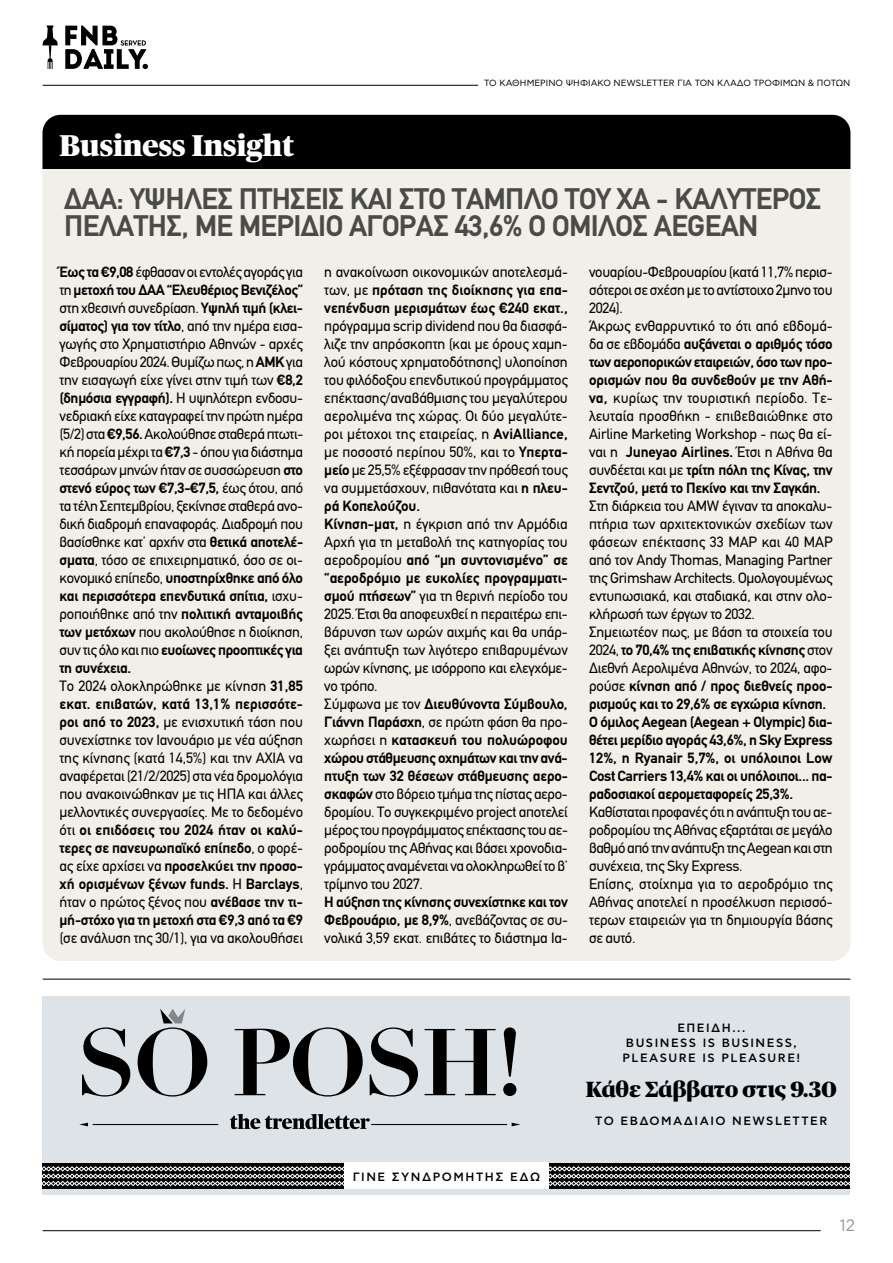
<style>
.page{position:relative;width:893px;height:1263px;background:#fff}
.page>*{position:absolute;margin:0;border:0;box-sizing:border-box;transform-origin:0 0}
.t1{font:700 30px/27px "PF Din Text";letter-spacing:-.02em;color:#4a4a49}
.t2{font:900 30px "Publico Headline";color:#fff}
.t3{font:900 21.9px "Publico Headline";letter-spacing:-.005em;color:#000}
.t4{font:16.5px "CF Asty Std";color:#9d9d9c}
.t5{font:15px/18px "PF Din Text";letter-spacing:-.015em;color:#000}
.t6{font:700 15px/18px "PF Din Text";color:#000;text-align:justify}
.t7{font:500 12px/15px "CF Asty Std";letter-spacing:.125em;color:#000;text-align:center}
.t8{font:9px "CF Asty Std";color:#000}
.s1{font-weight:700}
.s2{font-weight:400}
</style>
<div class="page">
<svg style="left:43px;top:26px;width:15px;height:43px"></svg>
<svg style="left:65px;top:26px;width:83px;height:43px"></svg>
<hr style="left:43px;top:85px;width:435px;height:1px;background:#000">
<hr style="left:43px;top:1230px;width:778px;height:1px;background:#000">
<div style="left:43px;top:115px;width:807px;height:846px;background:#f1efe7;border-radius:18px"></div>
<div style="left:43px;top:115px;width:807px;height:54px;background:#000"></div>
<div style="left:43px;top:997px;width:807px;height:198px;background:#dee3e8"></div>
<div style="left:43px;top:1163px;width:807px;height:26px;background:#000"></div>
<svg style="left:43px;top:1166px;width:807px;height:20px"></svg>
<hr style="left:93px;top:1124px;width:125px;height:1px;background:#000">
<svg style="left:230px;top:1114px;width:140px;height:15px"></svg>
<svg style="left:79px;top:1123px;width:9px;height:3px"></svg>
<svg style="left:512px;top:1123px;width:8px;height:3px"></svg>
<svg style="left:82px;top:1009px;width:434px;height:87px"></svg>
<hr style="left:371px;top:1124px;width:136px;height:1px;background:#000">
<div style="left:344px;top:1162px;width:205px;height:27px;background:#fff"></div>
<hr style="left:43px;top:979px;width:807px;height:1px;background:#000">
<h1 class="t2" style="left:60px;top:124px;width:236px">Business Insight</h1>
<p class="t8" style="left:484px;top:78px;width:368px">ΤΟ ΚΑΘΗΜΕΡΙΝΌ ΨΗΦΙΑΚΌ NEWSLETTER ΓΙΑ ΤΟΝ ΚΛΆΔΟ ΤΡΟΦΊ ΜΩΝ &amp; ΠΟΤΏΝ</p>
<h1 class="t1" style="left:64px;top:185px;width:758px">ΔΑΑ: ΥΨΗΛΈΣ ΠΤΉΣΕΙΣ ΚΑΙ ΣΤΟ ΤΑΜΠΛΌ ΤΟΥ ΧΑ - KΑΛΎΤΕΡΟΣ<br>ΠΕΛΆΤΗΣ, ΜΕ ΜΕΡΊΔΙΟ ΑΓΟΡΆΣ 43,6% Ο ΌΜΙΛΟΣ AEGEAN</h1>
<p class="t5" style="left:60px;top:263px;width:245px"><span class="s1">Έως τα €9,08</span> έφθασαν οι εντολές αγοράς για τη <span class="s1">μετοχή του ΔΑΑ “Ελευθέριος Βενιζέλος” </span>στη χθεσινή συνεδρίαση. <span class="s1">Υψηλή τιμή (κλει&shy;σίματος) για τον τίτλο</span>, από την ημέρα εισα&shy;γωγής στο Χρηματιστήριο Αθηνών - αρχές Φεβρουαρίου 2024. Θυμίζω πως, η <span class="s1">ΑΜΚ</span> για την εισαγωγή είχε γίνει στην τιμή των <span class="s1">€8,2 (δημόσια εγγραφή).</span> Η υψηλότερη ενδοσυ&shy;νεδριακή είχε καταγραφεί την πρώτη ημέρα (5/2) στα <span class="s1">€9,56.</span> Ακολούθησε σταθερά πτωτι&shy;κή πορεία μέχρι τα <span class="s1">€7,3</span> - όπου για διάστημα τεσσάρων μηνών ήταν σε συσσώρευση <span class="s1">στο στενό εύρος των €7,3-€7,5,</span> έως ότου, από τα τέλη Σεπτεμβρίου, ξεκίνησε σταθερά ανο&shy;δική διαδρομή επαναφοράς. Διαδρομή που βασίσθηκε κατ’ αρχήν στα <span class="s1">θετικά αποτελέ&shy;σματα</span>, τόσο σε επιχειρηματικό, όσο σε οι&shy;κονομικό επίπεδο, <span class="s1">υποστηρίχθηκε από όλο και περισσότερα επενδυτικά σπίτια,</span> ισχυ&shy;ροποιήθηκε από την <span class="s1">πολιτική ανταμοιβής των μετόχων</span> που ακολούθησε η διοίκηση, συν τις όλο και πιο <span class="s1">ευοίωνες προοπτικές για τη συνέχεια.<br></span>Το 2024 ολοκληρώθηκε με κίνηση <span class="s1">31,85 εκατ. επιβατών, κατά 13,1% περισσότε&shy;ροι από το 2023,</span> με ενισχυτική τάση που συνεχίστηκε τον Ιανουάριο με νέα αύξηση της κίνησης (κατά 14,5%) και την ΑΧΙΑ να αναφέρεται (21/2/2025) στα νέα δρομολόγια που ανακοινώθηκαν με τις ΗΠΑ και άλλες μελλοντικές συνεργασίες. Με το δεδομένο ότι <span class="s1">οι επιδόσεις του 2024 ήταν οι καλύ&shy;τερες σε πανευρωπαϊκό επίπεδο</span>, ο φορέ&shy;ας είχε αρχίσει να <span class="s1">προσελκύει την προσο&shy;χή ορισμένων ξένων funds.</span> Η <span class="s1">Barclays</span>, ήταν ο πρώτος ξένος που <span class="s1">ανέβασε την τι&shy;μή-στόχο για τη μετοχή στα €9,3 από τα €9</span></p>
<p class="t5" style="left:60px;top:929px;width:245px">(σε ανάλυση της 30/1), για να ακολουθήσει</p>
<p class="t5" style="left:589px;top:263px;width:245px">νουαρίου-Φεβρουαρίου (κατά 11,7% περισ&shy;σότεροι σε σχέση με το αντίστοιχο 2μηνο του 2024).<br>Άκρως ενθαρρυντικό το ότι από εβδομά&shy;δα σε εβδομάδα <span class="s1">αυξάνεται ο αριθμός τόσο των αεροπορικών εταιρειών, όσο των προ&shy;ορισμών που θα συνδεθούν με την Αθή&shy;να,</span> κυρίως την τουριστική περίοδο. Τε&shy;λευταία προσθήκη - επιβεβαιώθηκε στο Airline Marketing Workshop - πως θα εί&shy;ναι η <span class="s1">Juneyao Airlines.</span> Έτσι η Αθήνα θα συνδέεται και με <span class="s1">τρίτη πόλη της Κίνας, την Σεντζού, μετά το Πεκίνο και την Σαγκάη.</span></p>
<p class="t5" style="left:589px;top:497px;width:245px">Στη διάρκεια του ΑΜW έγιναν τα αποκαλυ&shy;πτήρια των αρχιτεκτονικών σχεδίων των φάσεων επέκτασης 33 MAP και 40 MAP από τον Andy Thomas, Managing Partner της Grimshaw Architects. Ομολογουμένως εντυπωσιακά, και σταδιακά, και στην ολο&shy;κλήρωσή των έργων το 2032.<br>Σημειωτέον πως, με βάση τα στοιχεία του 2024, <span class="s1">το 70,4% της επιβατικής κίνησης</span> στον Διεθνή Αερολιμένα Αθηνών, το 2024, αφο&shy;ρούσε <span class="s1">κίνηση από / προς διεθνείς προο&shy;ρισμούς και το 29,6% σε εγχώρια κίνηση.<br>Ο όμιλος Aegean (Aegean + Olympic) δια&shy;θέτει μερίδιο αγοράς 43,6%, η Sky Express 12%, η Ryanair 5,7%, οι υπόλοιποι Low Cost Carriers 13,4% και οι υπόλοιποι... πα&shy;ραδοσιακοί αερομεταφορείς 25,3%.</span></p>
<p class="t5" style="left:589px;top:803px;width:245px">Καθίσταται προφανές ότι η ανάπτυξη του αε&shy;ροδρομίου της Αθήνας εξαρτάται σε μεγάλο βαθμό από την ανάπτυξη της Aegean και στη συνέχεια, της Sky Express.<br>Επίσης, στοίχημα για το αεροδρόμιο της Αθήνας αποτελεί η προσέλκυση περισσό&shy;τερων εταιρειών για τη δημιουργία βάσης σε αυτό.</p>
<p class="t6" style="left:324px;top:263px;width:245px"><span class="s2">η ανακοίνωση οικονομικών αποτελεσμά&shy;των, με</span> πρόταση της διοίκησης για επα&shy;νεπένδυση μερισμάτων έως €240 εκατ.,</p>
<p class="t5" style="left:324px;top:317px;width:245px">πρόγραμμα scrip dividend που θα διασφά&shy;λιζε την απρόσκοπτη (και με όρους χαμη&shy;λού κόστους χρηματοδότησης) υλοποίηση του φιλόδοξου επενδυτικού προγράμματος επέκτασης/αναβάθμισης του μεγαλύτερου αερολιμένα της χώρας. Οι δύο μεγαλύτε&shy;ροι μέτοχοι της εταιρείας, η <span class="s1">AviAlliance, </span>με ποσοστό περίπου 50%, και το <span class="s1">Υπερτα&shy;μείο</span> με 25,5% εξέφρασαν την πρόθεσή τους να συμμετάσχουν, πιθανότατα και <span class="s1">η πλευ&shy;ρά Κοπελούζου.<br>Κίνηση-ματ,</span> η έγκριση από την Αρμόδια Αρχή για τη μεταβολή της κατηγορίας του αεροδρομίου <span class="s1">από “μη συντονισμένο” σε “αεροδρόμιο με ευκολίες προγραμματι&shy;σμού πτήσεων”</span> για τη θερινή περίοδο του 2025. Έτσι θα αποφευχθεί η περαιτέρω επι&shy;βάρυνση των ωρών αιχμής και θα υπάρ&shy;ξει ανάπτυξη των λιγότερο επιβαρυμένων ωρών κίνησης, με ισόρροπο και ελεγχόμε&shy;νο τρόπο.<br>Σύμφωνα με τον <span class="s1">Διευθύνοντα Σύμβουλο, Γιάννη Παράσχη</span>, σε πρώτη φάση θα προ&shy;χωρήσει η <span class="s1">κατασκευή του πολυώροφου χώρου στάθμευσης οχημάτων και την ανά&shy;πτυξη των 32 θέσεων στάθμευσης αερο&shy;σκαφών</span> στο βόρειο τμήμα της πίστας αερο&shy;δρομίου. Το συγκεκριμένο project αποτελεί μέρος του προγράμματος επέκτασης του αε&shy;ροδρομίου της Αθήνας και βάσει χρονοδια&shy;γράμματος αναμένεται να ολοκληρωθεί το β’ τρίμηνο του 2027.</p>
<p class="t5" style="left:324px;top:893px;width:245px;text-align:justify"><span class="s1">Η αύξηση της κίνησης συνεχίστηκε και τον Φεβρουάριο, με 8,9%</span>, ανεβάζοντας σε συ&shy;νολικά 3,59 εκατ. επιβάτες το διάστημα Ια-</p>
<p class="t7" style="left:622px;top:1021px;width:179px">ΕΠΕΙΔΉ...<br>BUSINESS IS BUSINESS,<br>PLEASURE IS PLEASURE!</p>
<h2 class="t3" style="left:586px;top:1073px;width:253px">Κάθε Σάββατο στις 9.30</h2>
<p class="t7" style="left:353px;top:1169px;width:189px">ΓΊ ΝΕ ΣΥΝΔΡΟΜΗΤΉ Σ ΕΔΏ</p>
<p class="t7" style="left:595px;top:1114px;width:234px">ΤΟ ΕΒΔΟΜΑΔΙΑΙΟ NEWSLETTER</p>
<p class="t4" style="left:839px;top:1216px;width:17px">12</p>
</div>
